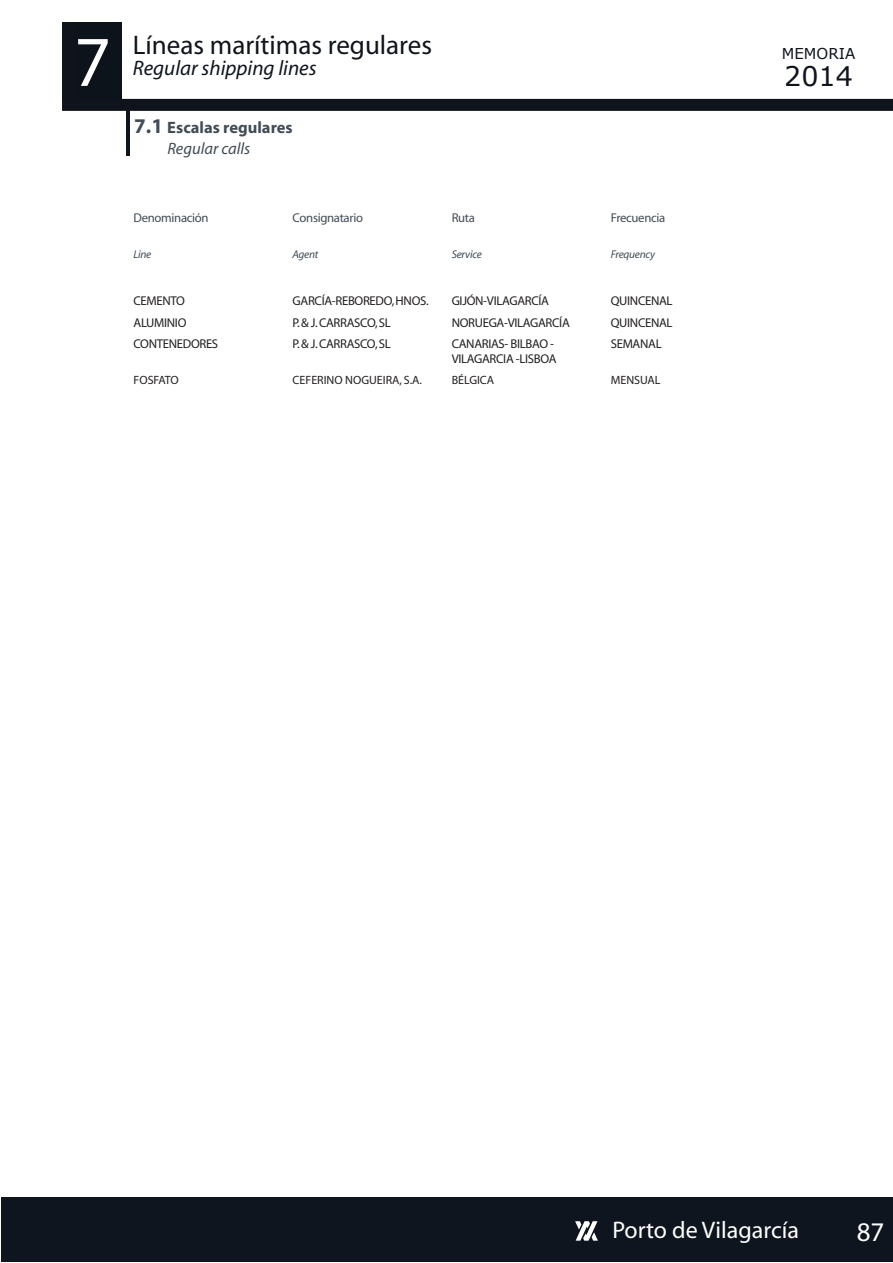
<style>
.page{position:relative;width:893px;height:1263px;background:#fff}
.page>*{position:absolute;margin:0;border:0;box-sizing:border-box;transform-origin:0 0}
.t1{font:72px "Myriad";color:#fff}
.t2{font:27px "Myriad";color:#0f141d}
.t3{font:27px "Verdana";color:#0f141d}
.t4{font:27px "Myriad";color:#fff}
.t5{font:24px "Myriad";color:#fff}
.t6{font:italic 21px "Myriad";color:#0f151e}
.t7{font:700 16.5px/21px "Myriad";color:#414c56;text-align:center}
.t8{font:15px "Verdana";color:#0f141d}
.t9{font:12.75px/15.3px "Myriad";letter-spacing:-.025em;color:#231f20}
.t10{font:12.75px "Myriad";letter-spacing:-.025em;color:#414c56}
.t11{font:12px "Myriad";color:#231f20}
.t12{font:italic 11.25px "Myriad";letter-spacing:-.025em;color:#414c56}
.s1{font-size:21px}
.s2{font-weight:400;font-style:italic}
</style>
<div class="page">
<div style="left:1px;top:1197px;width:891px;height:65px;background:#0f151e"></div>
<svg style="left:575px;top:1221px;width:23px;height:20px"></svg>
<svg style="left:62px;top:23px;width:831px;height:88px"></svg>
<hr style="left:126px;top:110px;width:3px;height:46px;background:#0f141d">
<h1 class="t1" style="left:74px;top:26px;width:38px">7</h1>
<h2 class="t2" style="left:133px;top:32px;width:301px">Líneas marítimas regulares</h2>
<h3 class="t6" style="left:133px;top:58px;width:185px">Regular shipping lines</h3>
<p class="t7" style="left:134px;top:117px;width:160px"><span class="s1">7.1</span> Escalas regulares<br><span class="s2">Regular calls</span></p>
<p class="t10" style="left:134px;top:212px;width:77px">Denominación</p>
<p class="t10" style="left:293px;top:212px;width:72px">Consignatario</p>
<p class="t10" style="left:452px;top:212px;width:25px">Ruta</p>
<p class="t10" style="left:611px;top:212px;width:56px">Frecuencia</p>
<p class="t12" style="left:134px;top:249px;width:19px">Line</p>
<p class="t12" style="left:293px;top:249px;width:27px">Agent</p>
<p class="t12" style="left:452px;top:249px;width:32px">Service</p>
<p class="t12" style="left:611px;top:249px;width:46px">Frequency</p>
<p class="t9" style="left:134px;top:294px;width:53px">CEMENTO</p>
<p class="t9" style="left:293px;top:294px;width:138px">GARCÍA-REBOREDO, HNOS.</p>
<p class="t9" style="left:452px;top:294px;width:99px">GIJÓN-VILAGARCÍA</p>
<p class="t9" style="left:611px;top:294px;width:63px">QUINCENAL</p>
<p class="t9" style="left:134px;top:315px;width:54px">ALUMINIO</p>
<p class="t9" style="left:293px;top:315px;width:100px">P. &amp; J. CARRASCO, SL</p>
<p class="t9" style="left:452px;top:315px;width:120px">NORUEGA-VILAGARCÍA</p>
<p class="t9" style="left:611px;top:315px;width:63px">QUINCENAL</p>
<p class="t9" style="left:134px;top:337px;width:86px">CONTENEDORES</p>
<p class="t9" style="left:293px;top:337px;width:100px">P. &amp; J. CARRASCO, SL</p>
<p class="t9" style="left:452px;top:337px;width:106px">CANARIAS- BILBAO -<br>VILAGARCIA -LISBOA</p>
<p class="t9" style="left:611px;top:337px;width:52px">SEMANAL</p>
<p class="t11" style="left:134px;top:374px;width:47px">FOSFATO</p>
<p class="t11" style="left:293px;top:374px;width:131px">CEFERINO NOGUEIRA, S.A.</p>
<p class="t11" style="left:452px;top:374px;width:44px">BÉLGICA</p>
<p class="t11" style="left:611px;top:374px;width:51px">MENSUAL</p>
<p class="t8" style="left:782px;top:44px;width:75px">MEMORIA</p>
<h2 class="t3" style="left:784px;top:59px;width:70px">2014</h2>
<h3 class="t5" style="left:612px;top:1218px;width:188px">Porto de Vilagarcía</h3>
<h2 class="t4" style="left:857px;top:1218px;width:29px">87</h2>
</div>
